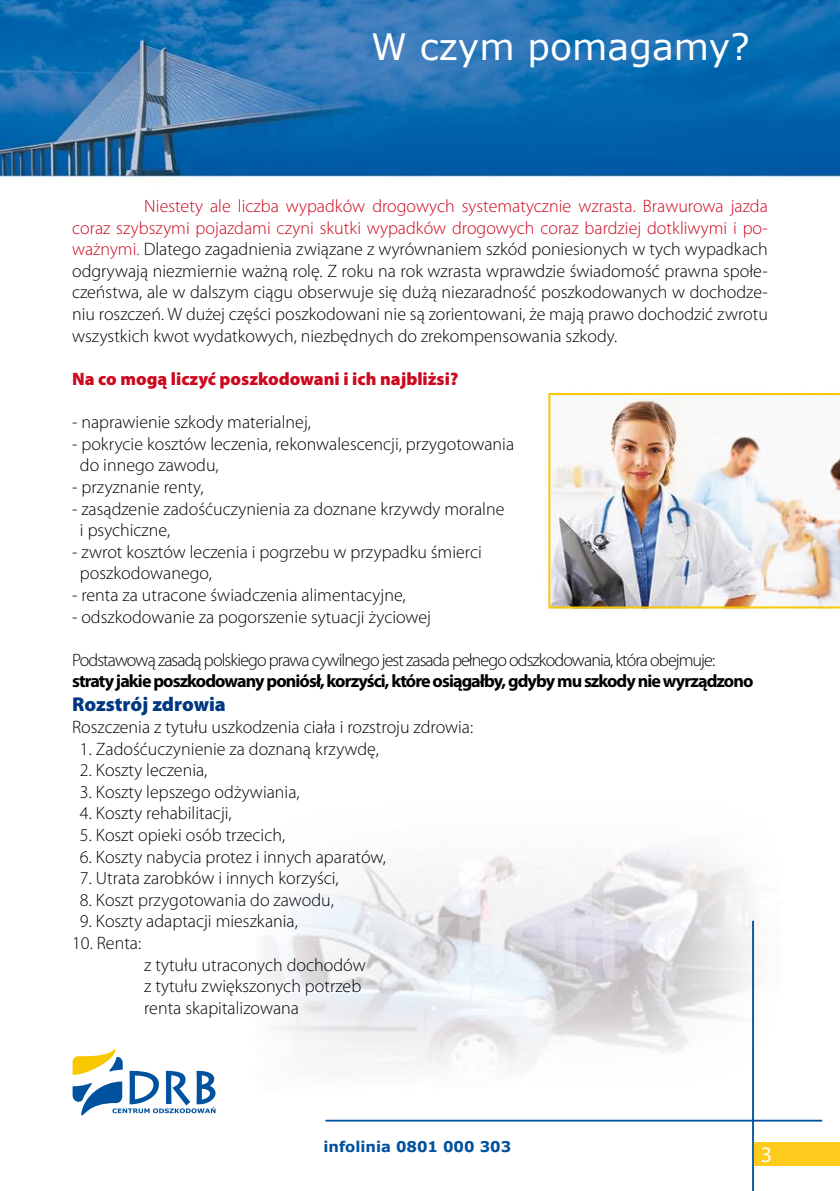
<style>
.page{position:relative;width:840px;height:1191px;background:#fff}
.page>*{position:absolute;margin:0;border:0;box-sizing:border-box;transform-origin:0 0}
.t1{font:36.2px "Verdana";color:#fff}
.t2{font:900 20px "Myriad Pro";color:#003882}
.t3{font:300 18px/21.6px "Myriad Pro";color:#000}
.t4{font:300 18px "Myriad Pro";letter-spacing:-.05em;color:#000}
.t5{font:700 18px "Myriad Pro";letter-spacing:-.05em;color:#000}
.t6{font:900 18px "Myriad Pro";color:#cc071e}
.t7{font:700 14.8px "Verdana";color:#00519e}
.s1{color:#cc071e}
</style>
<div class="page">
<img style="left:0;top:0;width:839px;height:1191px">
<svg style="left:72px;top:1047px;width:143px;height:71px"></svg>
<div style="left:753px;top:1142px;width:86px;height:23px;background:#feca1c"></div>
<hr style="left:752px;top:921px;width:1px;height:270px;background:#00519e">
<hr style="left:325px;top:1119px;width:496px;height:2px;background:#00519e">
<img style="left:548px;top:393px;width:291px;height:215px">
<h1 class="t1" style="left:371px;top:24px;width:380px">W czym pomagamy?</h1>
<p class="t3" style="left:72px;top:195px;width:697px;text-align:justify;text-indent:72px"><span class="s1">Niestety ale liczba wypadków drogowych systematycznie wzrasta. Brawurowa jazda coraz szybszymi pojazdami czyni skutki wypadków drogowych coraz bardziej dotkliwymi i po&shy;ważnymi.</span> Dlatego zagadnienia związane z wyrównaniem szkód poniesionych w tych wypadkach odgrywają niezmiernie ważną rolę. Z roku na rok wzrasta wprawdzie świadomość prawna społe&shy;czeństwa, ale w dalszym ciągu obserwuje się dużą niezaradność poszkodowanych w dochodze&shy;niu roszczeń. W dużej części poszkodowani nie są zorientowani, że mają prawo dochodzić zwrotu wszystkich kwot wydatkowych, niezbędnych do zrekompensowania szkody.</p>
<p class="t6" style="left:72px;top:367px;width:387px">Na co mogą liczyć poszkodowani i ich najbliżsi?</p>
<p class="t3" style="left:72px;top:411px;width:240px">- naprawienie szkody materialnej,</p>
<p class="t3" style="left:80px;top:433px;width:435px;text-indent:-8px">- pokrycie kosztów leczenia, rekonwalescencji, przygotowania do innego zawodu,</p>
<p class="t3" style="left:72px;top:476px;width:133px">- przyznanie renty,</p>
<p class="t3" style="left:80px;top:497px;width:425px;text-indent:-8px">- zasądzenie zadośćuczynienia za doznane krzywdy moralne i psychiczne,</p>
<p class="t3" style="left:80px;top:541px;width:403px;text-indent:-8px">- zwrot kosztów leczenia i pogrzebu w przypadku śmierci poszkodowanego,</p>
<p class="t3" style="left:72px;top:584px;width:335px">- renta za utracone świadczenia alimentacyjne,</p>
<p class="t3" style="left:72px;top:605px;width:360px">- odszkodowanie za pogorszenie sytuacji życiowej</p>
<p class="t4" style="left:72px;top:649px;width:644px">Podstawową zasadą polskiego prawa cywilnego jest zasada pełnego odszkodowania, która obejmuje:</p>
<p class="t5" style="left:72px;top:669px;width:682px">straty jakie poszkodowany poniósł, korzyści, które osiągałby, gdyby mu szkody nie wyrządzono</p>
<p class="t2" style="left:72px;top:691px;width:155px">Rozstrój zdrowia</p>
<p class="t3" style="left:72px;top:716px;width:402px">Roszczenia z tytułu uszkodzenia ciała i rozstroju zdrowia:</p>
<p class="t3" style="left:80px;top:737px;width:300px">1. Zadośćuczynienie za doznaną krzywdę,</p>
<p class="t3" style="left:80px;top:759px;width:129px">2. Koszty leczenia,</p>
<p class="t3" style="left:80px;top:781px;width:221px">3. Koszty lepszego odżywiania,</p>
<p class="t3" style="left:80px;top:802px;width:153px">4. Koszty rehabilitacji,</p>
<p class="t3" style="left:80px;top:824px;width:207px">5. Koszt opieki osób trzecich,</p>
<p class="t3" style="left:80px;top:845px;width:307px">6. Koszty nabycia protez i innych aparatów,</p>
<p class="t3" style="left:80px;top:867px;width:260px">7. Utrata zarobków i innych korzyści,</p>
<p class="t3" style="left:80px;top:889px;width:255px">8. Koszt przygotowania do zawodu,</p>
<p class="t3" style="left:80px;top:910px;width:219px">9. Koszty adaptacji mieszkania,</p>
<p class="t3" style="left:72px;top:932px;width:71px">10. Renta:</p>
<p class="t3" style="left:144px;top:953px;width:223px">z tytułu utraconych dochodów z tytułu zwiększonych potrzeb renta skapitalizowana</p>
<p class="t7" style="left:323px;top:1137px;width:189px">infolinia 0801 000 303</p>
</div>
